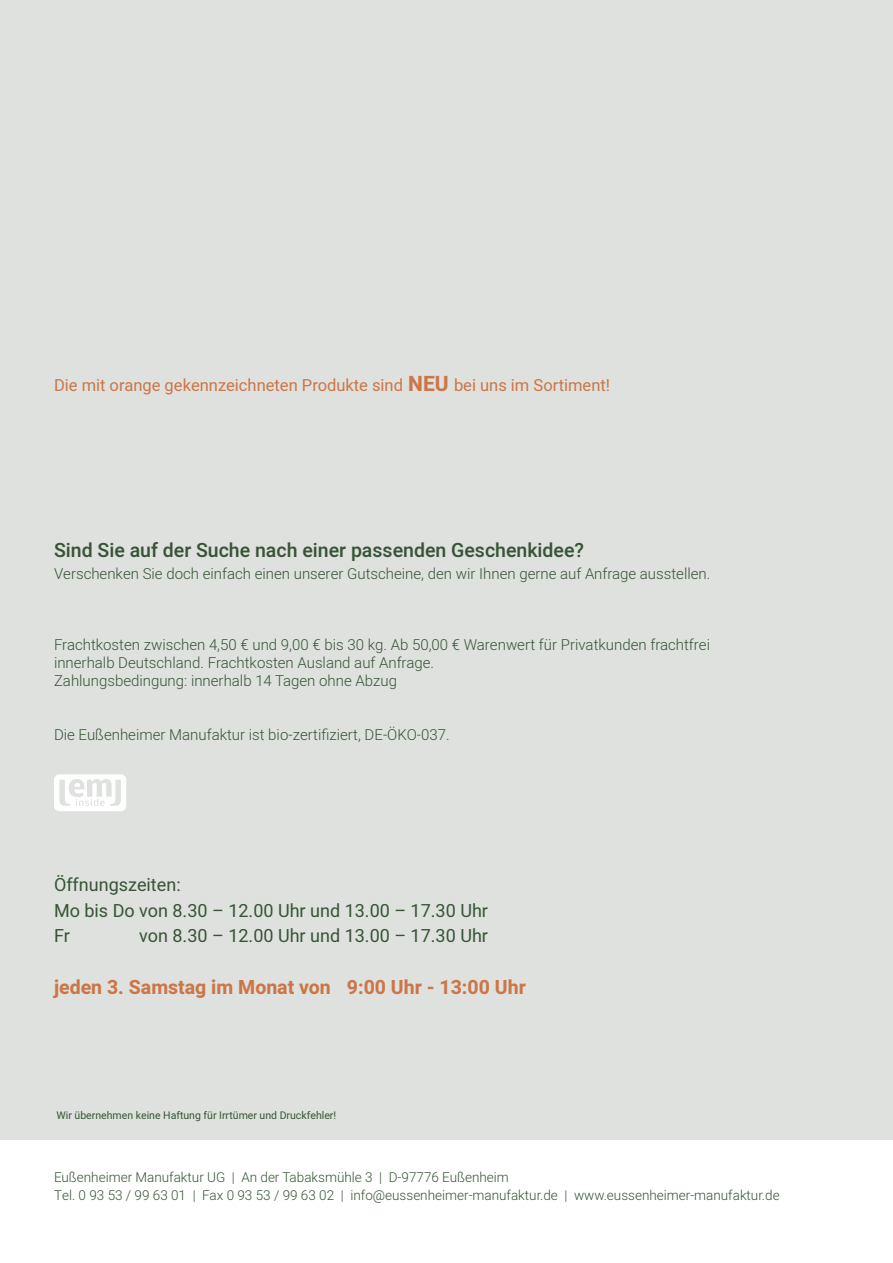
<style>
.page{position:relative;width:893px;height:1263px;background:#dee1de}
.page>*{position:absolute;margin:0;border:0;box-sizing:border-box;transform-origin:0 0}
.t1{font:500 19.5px "Heebo";color:#375435}
.t2{font:700 19.5px "Heebo";color:#cc7647}
.t3{font:18px/25.5px "Heebo";color:#375435}
.t4{font:16.5px "Heebo";color:#cc7647}
.t5{font:300 15px/18px "Heebo";color:#375435}
.t6{font:300 13.5px/18px "Heebo";color:#375435}
.t7{font:10.5px "Heebo";color:#375435}
.s1{font-weight:700;font-size:21px}
</style>
<div class="page">
<div style="left:0;top:1140px;width:893px;height:123px;background:#fff"></div>
<svg style="left:54px;top:774px;width:72px;height:37px"></svg>
<p class="t4" style="left:54px;top:374px;width:558px">Die mit orange gekennzeichneten Produkte sind <span class="s1">NEU</span> bei uns im Sortiment!</p>
<h1 class="t1" style="left:54px;top:536px;width:532px">Sind Sie auf der Suche nach einer passenden Geschenkidee?</h1>
<p class="t5" style="left:54px;top:565px;width:658px">Verschenken Sie doch einfach einen unserer Gutscheine, den wir Ihnen gerne auf Anfrage ausstellen.</p>
<p class="t5" style="left:54px;top:635px;width:658px">Frachtkosten zwischen 4,50 € und 9,00 € bis 30 kg. Ab 50,00 € Warenwert für Privatkunden frachtfrei innerhalb Deutschland. Frachtkosten Ausland auf Anfrage.<br>Zahlungsbedingung: innerhalb 14 Tagen ohne Abzug</p>
<p class="t5" style="left:54px;top:725px;width:397px">Die Eußenheimer Manufaktur ist bio-zertifiziert, DE-ÖKO-037.</p>
<p class="t3" style="left:54px;top:872px;width:435px">Öffnungszeiten:<br>Mo bis Do von 8.30 – 12.00 Uhr und 13.00 – 17.30 Uhr<br>Fr</p>
<p class="t3" style="left:139px;top:923px;width:350px">von 8.30 – 12.00 Uhr und 13.00 – 17.30 Uhr</p>
<h1 class="t2" style="left:54px;top:974px;width:473px">jeden 3. Samstag im Monat von 9:00 Uhr - 13:00 Uhr</h1>
<p class="t7" style="left:57px;top:1108px;width:281px">Wir übernehmen keine Haftung für Irrtümer und Druckfehler!</p>
<p class="t6" style="left:54px;top:1168px;width:727px">Eußenheimer Manufaktur UG | An der Tabaksmühle 3 | D-97776 Eußenheim<br>Tel. 0 93 53 / 99 63 01 | Fax 0 93 53 / 99 63 02 | info@eussenheimer-manufaktur.de | www.eussenheimer-manufaktur.de</p>
</div>
